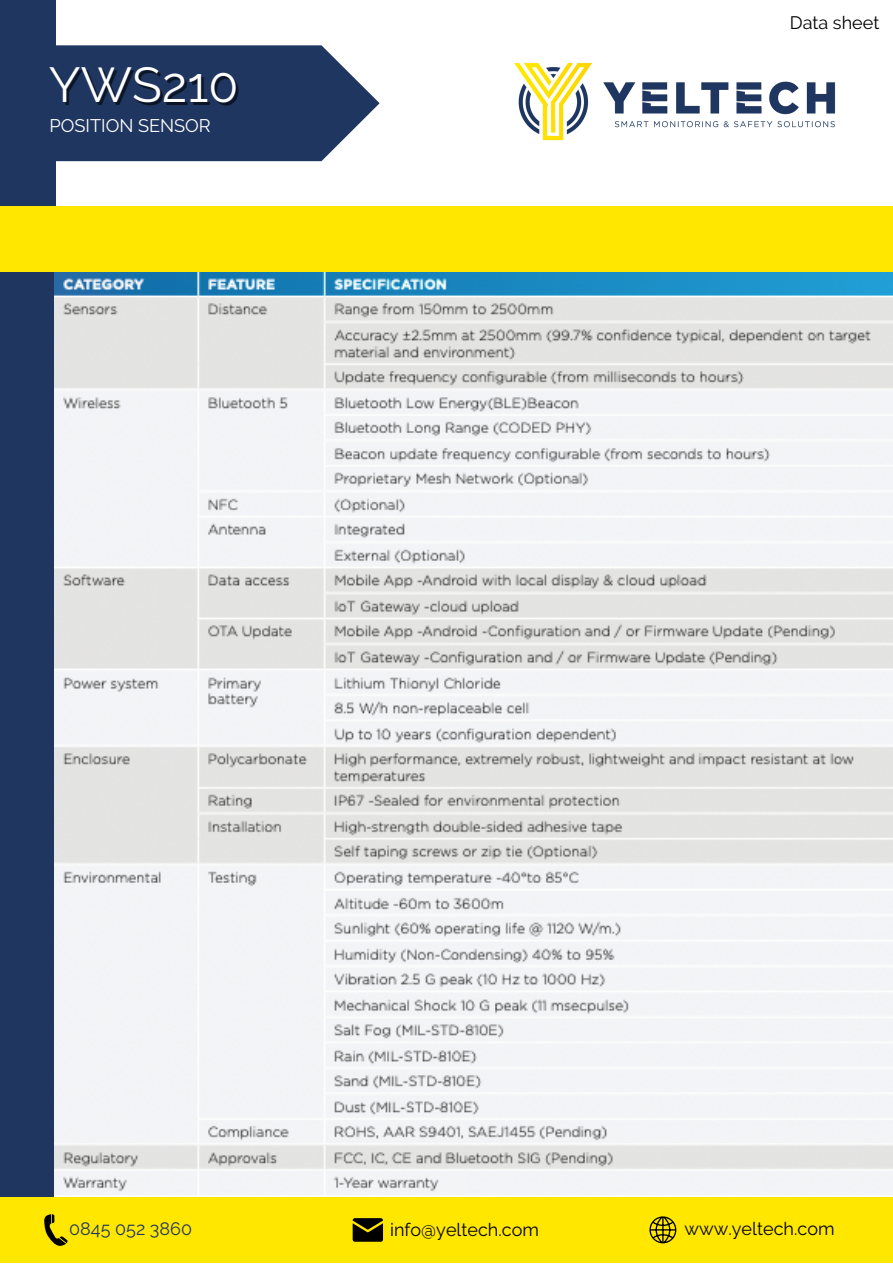
<style>
.page{position:relative;width:893px;height:1264px;background:#fff}
.page>*{position:absolute;margin:0;border:0;box-sizing:border-box;transform-origin:0 0}
.t1{font:49.05px "Raleway";color:#fff}
.t2{font:18.15px "Raleway";color:#fff}
.t3{font:18px "Raleway";color:#000}
.t4{font:18px "Raleway";color:#1f3660}
</style>
<div class="page">
<div style="left:0;top:0;width:55px;height:1262px;background:#1f3660"></div>
<svg style="left:55px;top:45px;width:324px;height:116px;background:#30456c"></svg>
<img style="left:514px;top:62px;width:322px;height:79px">
<img style="left:55px;top:271px;width:837px;height:924px">
<div style="left:0;top:1197px;width:892px;height:65px;background:#ffe700"></div>
<svg style="left:44px;top:1214px;width:24px;height:32px"></svg>
<svg style="left:352px;top:1218px;width:31px;height:23px"></svg>
<svg style="left:649px;top:1216px;width:27px;height:27px"></svg>
<div style="left:0;top:206px;width:892px;height:65px;background:#ffe700"></div>
<h1 class="t1" style="left:49px;top:56px;width:191px">YWS210</h1>
<p class="t2" style="left:50px;top:115px;width:163px">POSITION SENSOR</p>
<p class="t3" style="left:789px;top:12px;width:91px">Data sheet</p>
<p class="t4" style="left:69px;top:1218px;width:124px">0845 052 3860</p>
<p class="t3" style="left:390px;top:1219px;width:150px">info@yeltech.com</p>
<p class="t3" style="left:684px;top:1217px;width:151px">www.yeltech.com</p>
</div>
